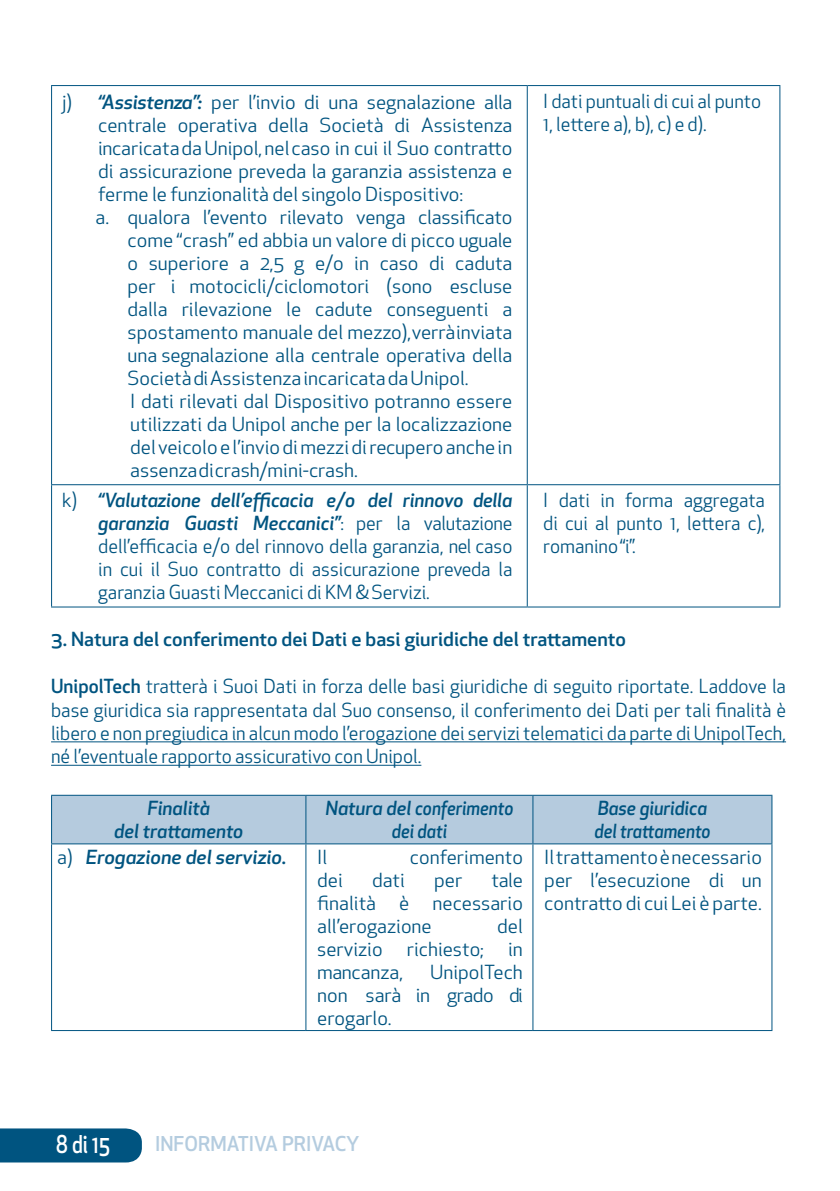
<style>
.page{position:relative;width:840px;height:1191px;background:#fff}
.page>*{position:absolute;margin:0;border:0;box-sizing:border-box;transform-origin:0 0}
.t1{font:500 24px "Apex New";color:#fff;scale:.83 1}
.t2{font:500 20px "Apex New";color:#b4ccdf}
.Table_Paragraph{font:19px/23px "Apex New";color:#005480;text-align:justify;scale:1.05 1}
.Table_Paragraph-2{font:19px/23px "Apex New";color:#005480;text-align:justify}
.t3{font:500 19px "Apex New";color:#005480;scale:1.05 1}
.Table_Paragraph-3{font:italic 500 19px/23px "Apex New";color:#005480;text-align:center}
.Table_Paragraph-4{font:italic 500 19px "Apex New";color:#005480;scale:1.05 1}
.Table_Paragraph-5{font:italic 500 19px "Apex New";color:#005480;scale:.9 1}
.Table_Paragraph-6{font:italic 500 19px "Apex New";color:#005480;scale:.95 1}
.s1{font-weight:500;font-style:italic}
.s2{font-weight:500}
.s3{font-weight:400;font-style:normal}
</style>
<div class="page">
<div style="left:0;top:1128px;width:142px;height:34px;background:#005480"></div>
<hr style="left:51px;top:741px;width:734px;height:1px;background:#005481">
<hr style="left:51px;top:765px;width:370px;height:1px;background:#005481">
<hr style="left:51px;top:85px;width:476px;height:1px;background:#005481">
<hr style="left:51px;top:86px;width:1px;height:398px;background:#005481">
<hr style="left:527px;top:85px;width:253px;height:1px;background:#005481">
<hr style="left:526px;top:86px;width:1px;height:398px;background:#005481">
<hr style="left:779px;top:86px;width:1px;height:398px;background:#005481">
<hr style="left:51px;top:484px;width:476px;height:1px;background:#005481">
<hr style="left:51px;top:485px;width:1px;height:121px;background:#005481">
<hr style="left:527px;top:484px;width:253px;height:1px;background:#005481">
<hr style="left:526px;top:485px;width:1px;height:121px;background:#005481">
<hr style="left:779px;top:485px;width:1px;height:121px;background:#005481">
<hr style="left:51px;top:606px;width:476px;height:1px;background:#005481">
<hr style="left:527px;top:606px;width:253px;height:1px;background:#005481">
<div style="left:52px;top:795px;width:719px;height:48px;background:#b5cbde"></div>
<hr style="left:51px;top:794px;width:255px;height:1px;background:#005481">
<hr style="left:51px;top:795px;width:1px;height:48px;background:#005481">
<hr style="left:306px;top:794px;width:226px;height:1px;background:#005481">
<hr style="left:305px;top:795px;width:1px;height:48px;background:#005481">
<hr style="left:532px;top:794px;width:240px;height:1px;background:#005481">
<hr style="left:532px;top:795px;width:1px;height:48px;background:#005481">
<hr style="left:771px;top:795px;width:1px;height:48px;background:#005481">
<hr style="left:51px;top:843px;width:255px;height:1px;background:#005481">
<hr style="left:51px;top:844px;width:1px;height:186px;background:#005481">
<hr style="left:306px;top:843px;width:226px;height:1px;background:#005481">
<hr style="left:305px;top:844px;width:1px;height:186px;background:#005481">
<hr style="left:532px;top:843px;width:240px;height:1px;background:#005481">
<hr style="left:532px;top:844px;width:1px;height:186px;background:#005481">
<hr style="left:771px;top:844px;width:1px;height:186px;background:#005481">
<hr style="left:51px;top:1030px;width:255px;height:1px;background:#005481">
<hr style="left:306px;top:1030px;width:226px;height:1px;background:#005481">
<hr style="left:532px;top:1030px;width:240px;height:1px;background:#005481">
<p class="Table_Paragraph" style="left:98px;top:90px;width:396px;text-indent:-36px">j) <span class="s1">“Assistenza”:</span> per l’invio di una segnalazione alla centrale operativa della Società di Assistenza incaricata da Unipol, nel caso in cui il Suo contratto di assicurazione preveda la garanzia assistenza e ferme le funzionalità del singolo Dispositivo:</p>
<p class="Table_Paragraph" style="left:127px;top:205px;width:368px;text-indent:-32px">a. qualora l’evento rilevato venga classificato come “crash” ed abbia un valore di picco uguale o superiore a 2,5 g e/o in caso di caduta per i motocicli/ciclomotori (sono escluse dalla rilevazione le cadute conseguenti a spostamento manuale del mezzo), verrà inviata una segnalazione alla centrale operativa della Società di Assistenza incaricata da Unipol.</p>
<p class="Table_Paragraph" style="left:130px;top:389px;width:365px">I dati rilevati dal Dispositivo potranno essere utilizzati da Unipol anche per la localizzazione del veicolo e l’invio di mezzi di recupero anche in assenza di crash/mini-crash.</p>
<p class="Table_Paragraph-2" style="left:543px;top:89px;width:219px">I dati puntuali di cui al punto<br>1, lettere a), b), c) e d).</p>
<p class="Table_Paragraph-2" style="left:98px;top:488px;width:415px;text-indent:-36px">k) <span class="s1">“Valutazione dell’efficacia e/o del rinnovo della garanzia Guasti Meccanici”</span>: per la valutazione dell’efficacia e/o del rinnovo della garanzia, nel caso in cui il Suo contratto di assicurazione preveda la garanzia Guasti Meccanici di KM &amp; Servizi.</p>
<p class="Table_Paragraph-2" style="left:543px;top:488px;width:223px">I dati in forma aggregata di cui al punto 1, lettera c), romanino “i”.</p>
<p class="t3" style="left:51px;top:626px;width:548px">3. Natura del conferimento dei Dati e basi giuridiche del trattamento</p>
<p class="Table_Paragraph-2" style="left:51px;top:674px;width:736px"><span class="s2">UnipolTech</span> tratterà i Suoi Dati in forza delle basi giuridiche di seguito riportate. Laddove la base giuridica sia rappresentata dal Suo consenso, il conferimento dei Dati per tali finalità è libero e non pregiudica in alcun modo l’erogazione dei servizi telematici da parte di UnipolTech, né l’eventuale rapporto assicurativo con Unipol.</p>
<p class="Table_Paragraph-3" style="left:147px;top:796px;width:64px">Finalità</p>
<p class="Table_Paragraph-3" style="left:114px;top:819px;width:130px">del trattamento</p>
<p class="Table_Paragraph-3" style="left:325px;top:796px;width:189px">Natura del conferimento dei dati</p>
<p class="Table_Paragraph-6" style="left:597px;top:795px;width:117px">Base giuridica</p>
<p class="Table_Paragraph-5" style="left:594px;top:818px;width:130px">del trattamento</p>
<p class="Table_Paragraph-4" style="left:57px;top:844px;width:220px"><span class="s3">a)</span> Erogazione del servizio.</p>
<p class="Table_Paragraph" style="left:317px;top:845px;width:11px">Il</p>
<p class="Table_Paragraph" style="left:409px;top:845px;width:109px">conferimento</p>
<p class="Table_Paragraph" style="left:317px;top:868px;width:26px">dei</p>
<p class="Table_Paragraph" style="left:372px;top:868px;width:33px">dati</p>
<p class="Table_Paragraph" style="left:434px;top:868px;width:28px">per</p>
<p class="Table_Paragraph" style="left:317px;top:868px;width:197px;text-indent:174px">tale finalità è necessario all’erogazione</p>
<p class="Table_Paragraph" style="left:497px;top:914px;width:26px">del</p>
<p class="Table_Paragraph" style="left:317px;top:937px;width:64px">servizio</p>
<p class="Table_Paragraph" style="left:406px;top:937px;width:75px">richiesto;</p>
<p class="Table_Paragraph" style="left:508px;top:937px;width:16px">in</p>
<p class="Table_Paragraph" style="left:317px;top:960px;width:83px">mancanza,</p>
<p class="Table_Paragraph" style="left:317px;top:960px;width:197px;text-indent:113px">UnipolTech non sarà in grado di erogarlo.</p>
<p class="Table_Paragraph" style="left:544px;top:845px;width:209px">Il trattamento è necessario per l’esecuzione di un contratto di cui Lei è parte.</p>
<p class="t1" style="left:56px;top:1128px;width:67px">8 di 15</p>
<p class="t2" style="left:155px;top:1130px;width:206px">INFORMATIVA PRIVACY</p>
</div>
